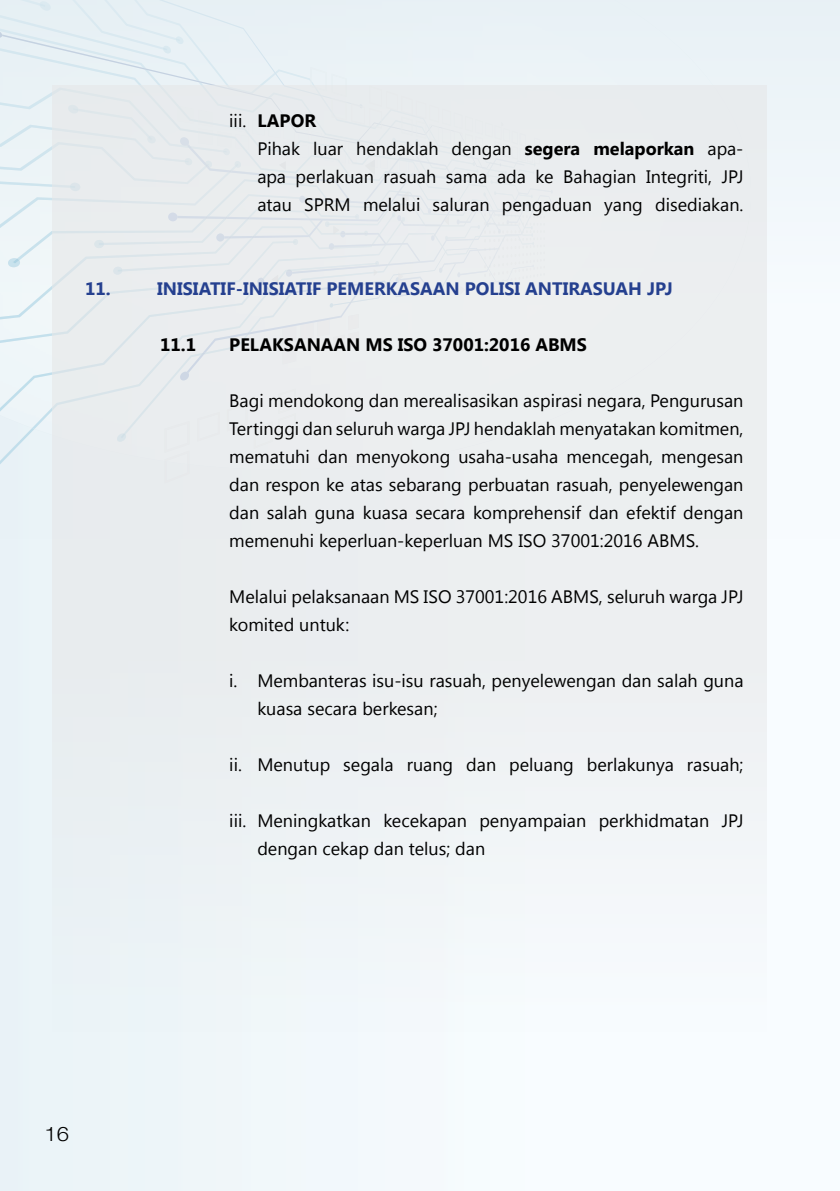
<style>
.page{position:relative;width:840px;height:1191px;background:#fff}
.page>*{position:absolute;margin:0;border:0;box-sizing:border-box;transform-origin:0 0}
.t1{font:300 20px "Helvetica Neue LT Std";color:#000;scale:1.1 1}
.t2{font:18px/28px "Segoe UI";color:#000}
.t3{font:700 18px "Segoe UI";color:#25408f}
.t4{font:700 18px "Segoe UI";color:#000}
.s1{font-weight:700}
</style>
<div class="page">
<svg style="left:839px;top:0;width:1px;height:262px"></svg>
<svg style="left:0;top:539px;width:767px;height:652px"></svg>
<div style="left:0;top:0;width:839px;height:539px;background:linear-gradient(to right,#e5eff4,#eef4f8)"></div>
<div style="left:51px;top:85px;width:715px;height:1034px;background:linear-gradient(to right,#e9eef0,#f0f3f5)"></div>
<p class="t2" style="left:257px;top:105px;width:487px;text-indent:-28px">iii. <span class="s1">LAPOR<br></span>Pihak luar hendaklah dengan <span class="s1">segera melaporkan</span> apa&shy;apa perlakuan rasuah sama ada ke Bahagian Integriti, JPJ atau SPRM melalui saluran pengaduan yang disediakan.</p>
<p class="t3" style="left:85px;top:275px;width:27px">11.</p>
<p class="t3" style="left:157px;top:275px;width:517px">INISIATIF-INISIATIF PEMERKASAAN POLISI ANTIRASUAH JPJ</p>
<p class="t4" style="left:160px;top:331px;width:37px">11.1</p>
<p class="t4" style="left:229px;top:331px;width:359px">PELAKSANAAN MS ISO 37001:2016 ABMS</p>
<p class="t2" style="left:229px;top:385px;width:515px;text-align:justify">Bagi mendokong dan merealisasikan aspirasi negara, Pengurusan Tertinggi dan seluruh warga JPJ hendaklah menyatakan komitmen, mematuhi dan menyokong usaha-usaha mencegah, mengesan dan respon ke atas sebarang perbuatan rasuah, penyelewengan dan salah guna kuasa secara komprehensif dan efektif dengan memenuhi keperluan-keperluan MS ISO 37001:2016 ABMS.</p>
<p class="t2" style="left:229px;top:581px;width:515px">Melalui pelaksanaan MS ISO 37001:2016 ABMS, seluruh warga JPJ komited untuk:</p>
<p class="t2" style="left:257px;top:665px;width:487px;text-indent:-28px">i. Membanteras isu-isu rasuah, penyelewengan dan salah guna kuasa secara berkesan;</p>
<p class="t2" style="left:229px;top:749px;width:515px">ii. Menutup segala ruang dan peluang berlakunya rasuah;</p>
<p class="t2" style="left:257px;top:805px;width:487px;text-indent:-28px">iii. Meningkatkan kecekapan penyampaian perkhidmatan JPJ dengan cekap dan telus; dan</p>
<p class="t1" style="left:44px;top:1122px;width:24px">16</p>
</div>
